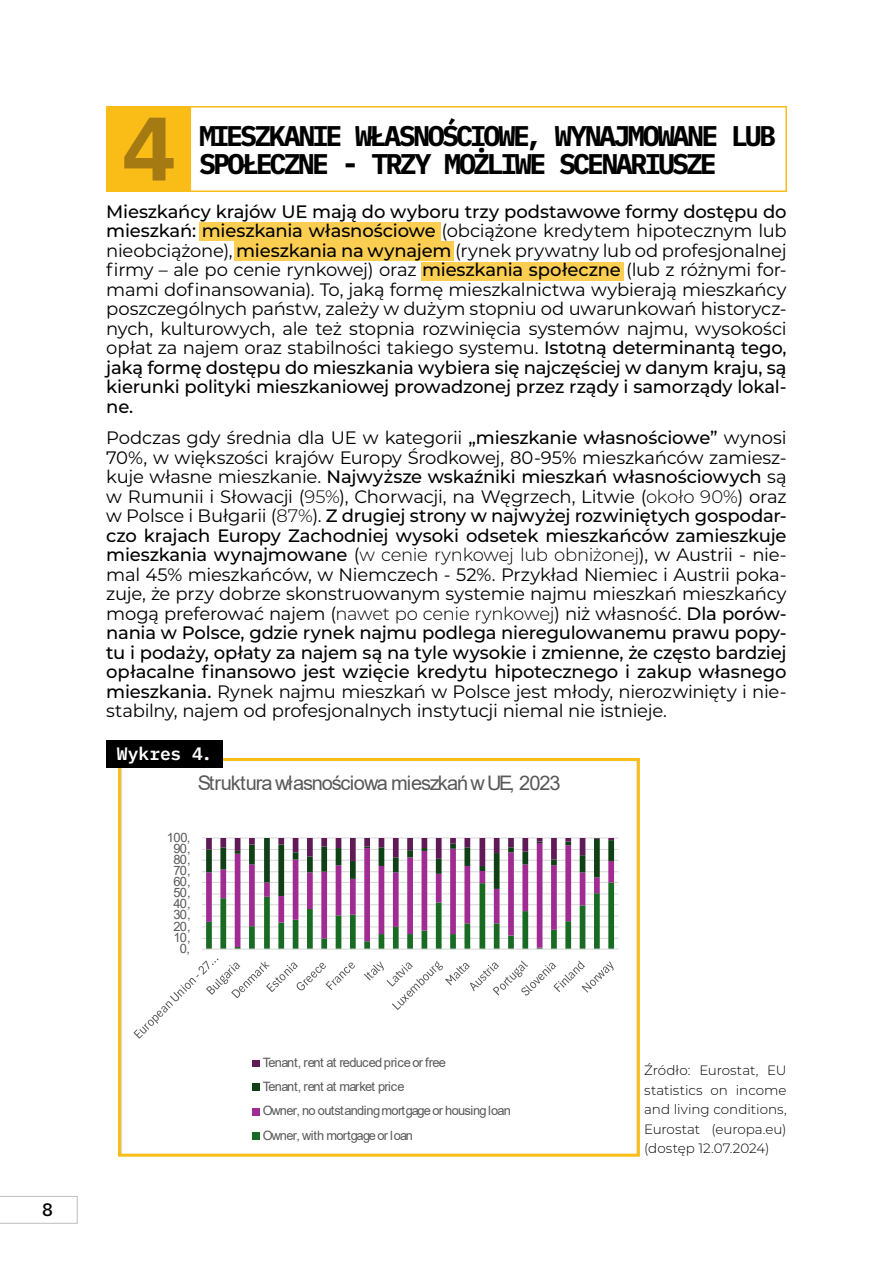
<style>
.page{position:relative;width:893px;height:1263px;background:#fff}
.page>*{position:absolute;margin:0;border:0;box-sizing:border-box;transform-origin:0 0}
.t1{font:700 90px "IBM Plex Mono";color:#a57a13}
._1{font:700 28.5px/28.5px "IBM Plex Mono";letter-spacing:-.1em;color:#000}
.t2{font:20.1px "Arial";letter-spacing:-.055em;color:#595959}
.Rozdział{font:18px/19.5px "Montserrat";letter-spacing:-.015em;color:#000;text-align:justify}
.Rozdział-2{font:600 18px "IBM Plex Mono";letter-spacing:-.005em;color:#fff}
.t3{font:500 18px "IBM Plex Mono";color:#000}
.Rozdział-3{font:300 13.5px/19.5px "Montserrat";color:#000;text-align:justify}
.t4{font:12.9px/24.2px "Arial";letter-spacing:-.055em;color:#595959}
.s1{font-weight:500}
.s2{font-weight:300}
</style>
<div class="page">
<svg style="left:0;top:1196px;width:78px;height:28px"></svg>
<div style="left:199px;top:222px;width:242px;height:18px;background:#fbcd51"></div>
<div style="left:234px;top:242px;width:219px;height:19px;background:#fbcd51"></div>
<div style="left:421px;top:262px;width:202px;height:18px;background:#fbcd51"></div>
<img style="left:106px;top:106px;width:681px;height:86px">
<hr style="left:202px;top:938px;width:416px;height:1px;background:#d9d9d9">
<hr style="left:202px;top:926px;width:416px;height:1px;background:#d9d9d9">
<hr style="left:202px;top:915px;width:416px;height:2px;background:#d9d9d9">
<hr style="left:202px;top:904px;width:416px;height:1px;background:#d9d9d9">
<hr style="left:202px;top:893px;width:416px;height:1px;background:#d9d9d9">
<hr style="left:202px;top:882px;width:416px;height:1px;background:#d9d9d9">
<hr style="left:202px;top:871px;width:416px;height:1px;background:#d9d9d9">
<hr style="left:202px;top:860px;width:416px;height:1px;background:#d9d9d9">
<hr style="left:202px;top:849px;width:416px;height:1px;background:#d9d9d9">
<hr style="left:202px;top:837px;width:416px;height:1px;background:#d9d9d9">
<hr style="left:202px;top:948px;width:416px;height:2px;background:#d9d9d9">
<svg style="left:133px;top:838px;width:483px;height:201px"></svg>
<div style="left:253px;top:1060px;width:7px;height:7px;background:#601a58"></div>
<div style="left:253px;top:1084px;width:7px;height:7px;background:#0f4016"></div>
<div style="left:253px;top:1108px;width:7px;height:7px;background:#a02b93"></div>
<div style="left:253px;top:1132px;width:7px;height:8px;background:#196b24"></div>
<div style="left:118px;top:758px;width:522px;height:399px;border:3px solid #fabd18"></div>
<div style="left:106px;top:740px;width:117px;height:27px;background:#000"></div>
<p class="t3" style="left:42px;top:1195px;width:12px">8</p>
<p class="t1" style="left:122px;top:77px;width:55px">4</p>
<p class="_1" style="left:199px;top:119px;width:579px">MIESZKANIE WŁASNOŚCIOWE, WYNAJMOWANE LUB<br>SPOŁECZNE - TRZY MOŻLIWE SCENARIUSZE</p>
<p class="Rozdział" style="left:106px;top:201px;width:682px"><span class="s1">Mieszkańcy krajów UE mają do wyboru trzy podstawowe formy dostępu do mieszkań: mieszkania własnościowe</span> (obciążone kredytem hipotecznym lub nieobciążone), <span class="s1">mieszkania na wynajem</span> (rynek prywatny lub od profesjonalnej firmy – ale po cenie rynkowej) oraz <span class="s1">mieszkania społeczne</span> (lub z różnymi for&shy;mami dofinansowania). To, jaką formę mieszkalnictwa wybierają mieszkańcy poszczególnych państw, zależy w dużym stopniu od uwarunkowań historycz&shy;nych, kulturowych, ale też stopnia rozwinięcia systemów najmu, wysokości opłat za najem oraz stabilności takiego systemu. <span class="s1">Istotną determinantą tego, jaką formę dostępu do mieszkania wybiera się najczęściej w danym kraju, są kierunki polityki mieszkaniowej prowadzonej przez rządy i samorządy lokal&shy;ne.</span></p>
<p class="Rozdział" style="left:106px;top:427px;width:682px">Podczas gdy średnia dla UE w kategorii <span class="s1">„mieszkanie własnościowe”</span> wynosi 70%, w większości krajów Europy Środkowej, 80-95% mieszkańców zamiesz&shy;kuje własne mieszkanie. <span class="s1">Najwyższe wskaźniki mieszkań własnościowych</span> są w Rumunii i Słowacji (<span class="s2">95%</span>), Chorwacji, na Węgrzech, Litwie (<span class="s2">około 90%</span>) oraz w Polsce i Bułgarii (<span class="s2">87%</span>). <span class="s1">Z drugiej strony w najwyżej rozwiniętych gospodar&shy;czo krajach Europy Zachodniej wysoki odsetek mieszkańców zamieszkuje mieszkania wynajmowane</span> (<span class="s2">w cenie rynkowej lub obniżonej</span>), w Austrii - nie&shy;mal 45% mieszkańców, w Niemczech - 52%. Przykład Niemiec i Austrii poka&shy;zuje, że przy dobrze skonstruowanym systemie najmu mieszkań mieszkańcy mogą preferować najem (<span class="s2">nawet po cenie rynkowej</span>) niż własność. <span class="s1">Dla porów&shy;nania w Polsce, gdzie rynek najmu podlega nieregulowanemu prawu popy&shy;tu i podaży, opłaty za najem są na tyle wysokie i zmienne, że często bardziej opłacalne finansowo jest wzięcie kredytu hipotecznego i zakup własnego mieszkania.</span> Rynek najmu mieszkań w Polsce jest młody, nierozwinięty i nie&shy;stabilny, najem od profesjonalnych instytucji niemal nie istnieje.</p>
<p class="Rozdział-2" style="left:117px;top:740px;width:97px">Wykres 4.</p>
<p class="t2" style="left:198px;top:769px;width:364px">Struktura własnościowa mieszkań w UE, 2023</p>
<p class="t4" style="left:167px;top:825px;width:25px">100,</p>
<p class="t4" style="left:173px;top:836px;width:19px">90,</p>
<p class="t4" style="left:173px;top:847px;width:19px">80,</p>
<p class="t4" style="left:173px;top:858px;width:19px">70,</p>
<p class="t4" style="left:173px;top:869px;width:19px">60,</p>
<p class="t4" style="left:173px;top:880px;width:19px">50,</p>
<p class="t4" style="left:173px;top:892px;width:19px">40,</p>
<p class="t4" style="left:173px;top:903px;width:19px">30,</p>
<p class="t4" style="left:173px;top:914px;width:19px">20,</p>
<p class="t4" style="left:173px;top:925px;width:19px">10,</p>
<p class="t4" style="left:180px;top:936px;width:12px">0,</p>
<p class="t4" style="left:263px;top:1050px;width:250px">Tenant, rent at reduced price or free<br>Tenant, rent at market price<br>Owner, no outstanding mortgage or housing loan Owner, with mortgage or loan</p>
<p class="Rozdział-3" style="left:644px;top:1060px;width:144px">Źródło: Eurostat, EU statistics on income and living conditions, Eurostat (europa.eu) (dostęp 12.07.2024)</p>
</div>
